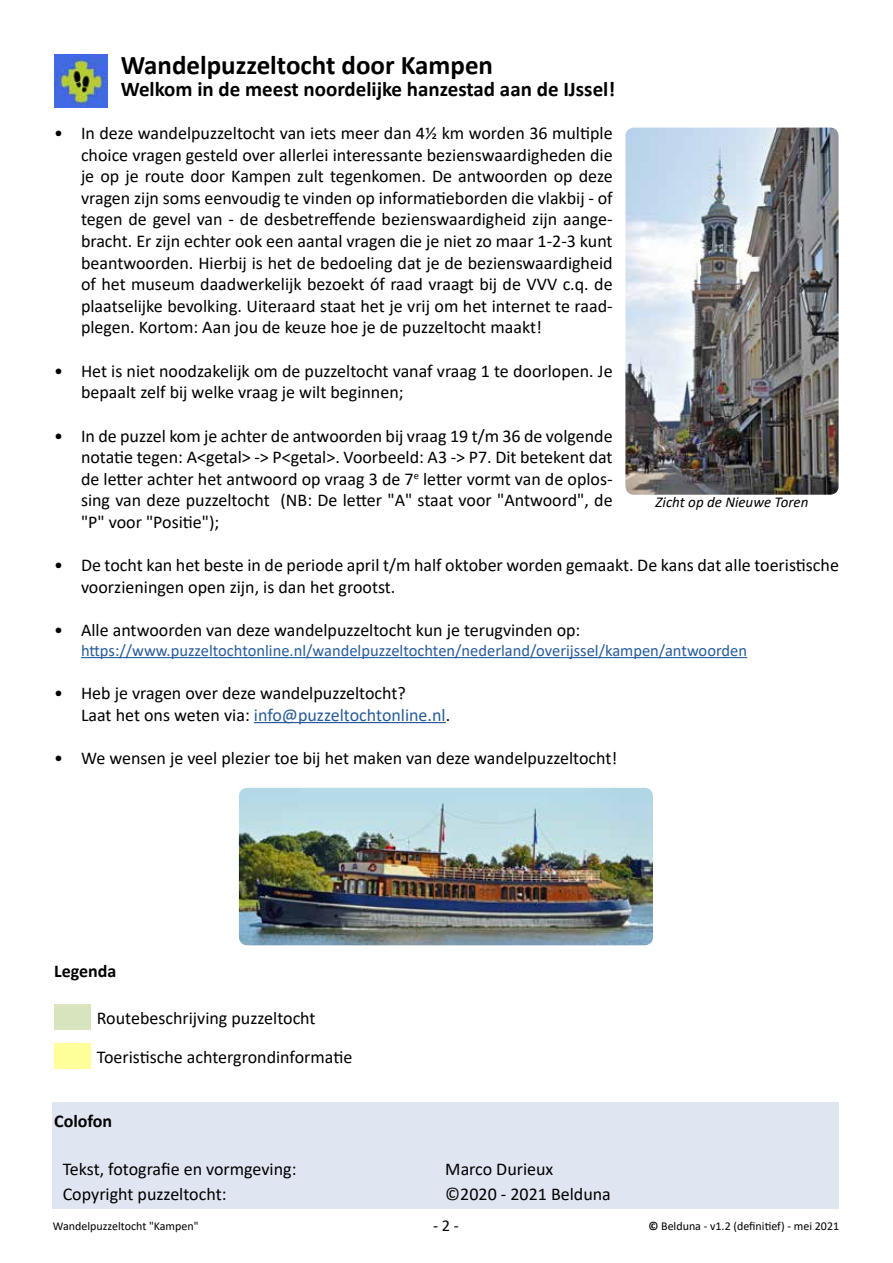
<style>
.page{position:relative;width:893px;height:1263px;background:#fff}
.page>*{position:absolute;margin:0;border:0;box-sizing:border-box;transform-origin:0 0}
.t1{font:700 27px "Calibri";color:#000}
.t2{font:700 21px "Calibri";color:#000}
.t3{font:18px/21.6px "Calibri";color:#000}
.t4{font:700 18px "Calibri";color:#000}
.t5{font:16.5px "Calibri";color:#275b9b}
.t6{font:16.5px "Calibri";color:#000}
.t7{font:italic 15px "Calibri";color:#000}
.t8{font:12px "Calibri";color:#000}
.s1{color:#275b9b}
.s2{font-weight:700}
</style>
<div class="page">
<div style="left:53px;top:1103px;width:786px;height:106px;background:#dfe5f1"></div>
<div style="left:54px;top:1004px;width:37px;height:26px;background:#d7e4bd"></div>
<div style="left:54px;top:1043px;width:37px;height:26px;background:#ff9"></div>
<hr style="left:81px;top:657px;width:666px;height:1px;background:#275b9b">
<hr style="left:254px;top:722px;width:192px;height:1px;background:#275b9b">
<img style="left:54px;top:54px;width:54px;height:54px">
<img style="left:625px;top:128px;width:214px;height:367px">
<img style="left:239px;top:788px;width:414px;height:157px">
<h1 class="t1" style="left:121px;top:46px;width:374px">Wandelpuzzeltocht door Kampen</h1>
<p class="t2" style="left:121px;top:74px;width:496px">Welkom in de meest noordelijke hanzestad aan de IJssel!</p>
<p class="t3" style="left:81px;top:122px;width:533px;text-align:justify;text-indent:-27px">• In deze wandelpuzzeltocht van iets meer dan 4½ km worden 36 multiple choice vragen gesteld over allerlei interessante bezienswaardigheden die je op je route door Kampen zult tegenkomen. De antwoorden op deze vragen zijn soms eenvoudig te vinden op informatieborden die vlakbij - of tegen de gevel van - de desbetreffende bezienswaardigheid zijn aange&shy;bracht. Er zijn echter ook een aantal vragen die je niet zo maar 1-2-3 kunt beantwoorden. Hierbij is het de bedoeling dat je de bezienswaardigheid of het museum daadwerkelijk bezoekt óf raad vraagt bij de VVV c.q. de plaatselijke bevolking. Uiteraard staat het je vrij om het internet te raad&shy;plegen. Kortom: Aan jou de keuze hoe je de puzzeltocht maakt!</p>
<p class="t3" style="left:81px;top:359px;width:533px;text-indent:-27px">• Het is niet noodzakelijk om de puzzeltocht vanaf vraag 1 te doorlopen. Je bepaalt zelf bij welke vraag je wilt beginnen;</p>
<p class="t3" style="left:81px;top:424px;width:533px;text-align:justify;text-indent:-27px">• In de puzzel kom je achter de antwoorden bij vraag 19 t/m 36 de volgende notatie tegen: A&lt;getal&gt; -&gt; P&lt;getal&gt;. Voorbeeld: A3 -&gt; P7. Dit betekent dat de letter achter het antwoord op vraag 3 de 7<sup>e</sup> letter vormt van de oplos&shy;sing van deze puzzeltocht (NB: De letter "A" staat voor "Antwoord", de "P" voor "Positie");</p>
<p class="t3" style="left:81px;top:554px;width:759px;text-indent:-27px">• De tocht kan het beste in de periode april t/m half oktober worden gemaakt. De kans dat alle toeristische voorzieningen open zijn, is dan het grootst.</p>
<p class="t3" style="left:54px;top:619px;width:528px">• Alle antwoorden van deze wandelpuzzeltocht kun je terugvinden op:</p>
<p class="t5" style="left:81px;top:639px;width:668px">https://www.puzzeltochtonline.nl/wandelpuzzeltochten/nederland/overijssel/kampen/antwoorden</p>
<p class="t3" style="left:81px;top:682px;width:371px;text-indent:-27px">• Heb je vragen over deze wandelpuzzeltocht?<br>Laat het ons weten via: <span class="s1">info@puzzeltochtonline.nl</span>.</p>
<p class="t3" style="left:54px;top:746px;width:565px">• We wensen je veel plezier toe bij het maken van deze wandelpuzzeltocht!</p>
<p class="t7" style="left:656px;top:492px;width:154px">Zicht op de Nieuwe Toren</p>
<p class="t4" style="left:54px;top:958px;width:64px">Legenda</p>
<p class="t3" style="left:97px;top:998px;width:257px;line-height:38.7px">Routebeschrijving puzzeltocht<br>Toeristische achtergrondinformatie</p>
<p class="t4" style="left:54px;top:1109px;width:60px">Colofon</p>
<p class="t3" style="left:63px;top:1157px;width:235px">Tekst, fotografie en vormgeving:</p>
<p class="t3" style="left:445px;top:1157px;width:110px">Marco Durieux</p>
<p class="t3" style="left:63px;top:1183px;width:165px">Copyright puzzeltocht:</p>
<p class="t3" style="left:445px;top:1183px;width:167px">©2020 - 2021 Belduna</p>
<p class="t8" style="left:53px;top:1218px;width:147px">Wandelpuzzeltocht "Kampen"</p>
<p class="t6" style="left:433px;top:1214px;width:27px">- 2 -</p>
<p class="t8" style="left:648px;top:1218px;width:192px"><span class="s2">©</span> Belduna - v1.2 (definitief) - mei 2021</p>
</div>
